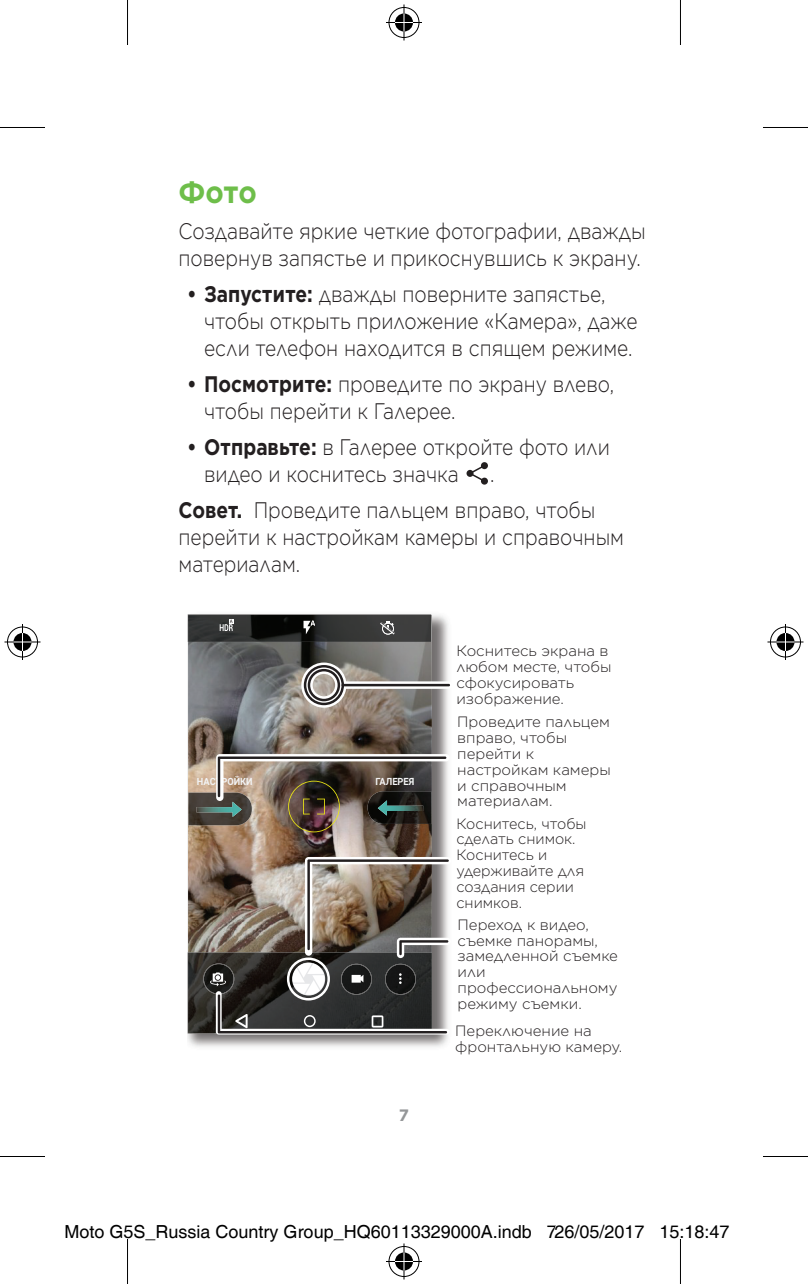
<style>
.page{position:relative;width:808px;height:1284px;background:#fff}
.page>*{position:absolute;margin:0;border:0;box-sizing:border-box;transform-origin:0 0}
.t1{font:700 30.6px "Gotham";color:#6ebe4a;scale:.9 1}
.t2{font:300 22.5px/27px "Gotham";color:#231f20;scale:.85 1}
.t3{font:18px "Helvetica";color:#000}
.t4{font:700 16.5px "Gotham";color:#949698}
.t5{font:300 15px/15.9px "Gotham";color:#231f20}
.t6{font:300 15px/15.9px "Gotham";color:#231f20;scale:.96 1}
.t7{font:700 9.9px "Roboto";color:#f2f3f4;scale:.93 1}
.s1{font-weight:700}
</style>
<div class="page">
<svg style="left:466px;top:462px;width:22px;height:23px"></svg>
<img style="left:187px;top:614px;width:261px;height:433px">
<img style="left:188px;top:615px;width:244px;height:337px">
<img style="left:188px;top:614px;width:243px;height:1px">
<img style="left:188px;top:615px;width:243px;height:27px">
<svg style="left:303px;top:621px;width:12px;height:13px"></svg>
<img style="left:394px;top:622px;width:1px;height:12px">
<svg style="left:380px;top:621px;width:14px;height:14px"></svg>
<svg style="left:220px;top:619px;width:13px;height:12px"></svg>
<img style="left:188px;top:952px;width:22px;height:81px">
<img style="left:203px;top:963px;width:7px;height:31px">
<img style="left:188px;top:793px;width:28px;height:32px">
<img style="left:196px;top:802px;width:20px;height:15px">
<svg style="left:339px;top:681px;width:113px;height:8px"></svg>
<svg style="left:301px;top:663px;width:45px;height:45px"></svg>
<hr style="left:341px;top:684px;width:109px;height:2px;background:#231f20">
<img style="left:216px;top:754px;width:232px;height:78px">
<svg style="left:210px;top:857px;width:239px;height:178px"></svg>
<hr style="left:0;top:127px;width:45px;height:1px;background:#000">
<hr style="left:763px;top:127px;width:45px;height:1px;background:#000">
<hr style="left:0;top:1156px;width:45px;height:1px;background:#000">
<hr style="left:763px;top:1156px;width:45px;height:1px;background:#000">
<hr style="left:127px;top:0;width:1px;height:45px;background:#000">
<hr style="left:127px;top:1239px;width:1px;height:45px;background:#000">
<hr style="left:680px;top:0;width:1px;height:45px;background:#000">
<hr style="left:680px;top:1239px;width:1px;height:45px;background:#000">
<div style="left:387px;top:6px;width:34px;height:33px;border:4px solid #fff;border-radius:50%"></div>
<hr style="left:386px;top:21px;width:36px;height:3px;background:#fff">
<svg style="left:402px;top:4px;width:4px;height:36px"></svg>
<div style="left:393px;top:12px;width:22px;height:21px;border:4px solid #fff;border-radius:50%"></div>
<div style="left:388px;top:7px;width:31px;height:31px;border:1px solid #000;border-radius:50%"></div>
<hr style="left:386px;top:22px;width:36px;height:1px;background:#000">
<hr style="left:403px;top:4px;width:1px;height:36px;background:#000">
<svg style="left:395px;top:13px;width:18px;height:18px"></svg>
<div style="left:387px;top:1245px;width:34px;height:33px;border:4px solid #fff;border-radius:50%"></div>
<hr style="left:386px;top:1260px;width:36px;height:3px;background:#fff">
<svg style="left:402px;top:1243px;width:4px;height:36px"></svg>
<div style="left:393px;top:1251px;width:22px;height:21px;border:4px solid #fff;border-radius:50%"></div>
<div style="left:388px;top:1246px;width:31px;height:31px;border:1px solid #000;border-radius:50%"></div>
<hr style="left:386px;top:1261px;width:36px;height:1px;background:#000">
<hr style="left:403px;top:1243px;width:1px;height:36px;background:#000">
<svg style="left:395px;top:1252px;width:18px;height:18px"></svg>
<div style="left:6px;top:625px;width:33px;height:34px;border:4px solid #fff;border-radius:50%"></div>
<svg style="left:4px;top:640px;width:36px;height:4px"></svg>
<hr style="left:21px;top:624px;width:3px;height:36px;background:#fff">
<div style="left:12px;top:631px;width:21px;height:22px;border:4px solid #fff;border-radius:50%"></div>
<div style="left:7px;top:627px;width:31px;height:30px;border:1px solid #000;border-radius:50%"></div>
<hr style="left:4px;top:641px;width:36px;height:1px;background:#000">
<hr style="left:22px;top:624px;width:1px;height:36px;background:#000">
<svg style="left:14px;top:633px;width:18px;height:18px"></svg>
<div style="left:768px;top:625px;width:34px;height:34px;border:4px solid #fff;border-radius:50%"></div>
<svg style="left:767px;top:640px;width:36px;height:4px"></svg>
<svg style="left:783px;top:625px;width:4px;height:34px"></svg>
<div style="left:774px;top:631px;width:22px;height:22px;border:4px solid #fff;border-radius:50%"></div>
<div style="left:770px;top:627px;width:31px;height:30px;border:1px solid #000;border-radius:50%"></div>
<hr style="left:767px;top:641px;width:36px;height:1px;background:#000">
<hr style="left:785px;top:624px;width:1px;height:36px;background:#000">
<svg style="left:776px;top:633px;width:18px;height:18px"></svg>
<h1 class="t1" style="left:179px;top:172px;width:88px">Фото</h1>
<p class="t2" style="left:179px;top:217px;width:551px">Создавайте яркие четкие фотографии, дважды повернув запястье и прикоснувшись к экрану.</p>
<p class="t2" style="left:204px;top:280px;width:511px;text-indent:-17px"><span class="s1">• Запустите:</span> дважды поверните запястье, чтобы открыть приложение «Камера», даже если телефон находится в спящем режиме.</p>
<p class="t2" style="left:204px;top:370px;width:484px;text-indent:-17px"><span class="s1">• Посмотрите:</span> проведите по экрану влево, чтобы перейти к Галерее.</p>
<p class="t2" style="left:204px;top:433px;width:479px;text-indent:-17px"><span class="s1">• Отправьте:</span> в Галерее откройте фото или видео и коснитесь значка</p>
<p class="t2" style="left:179px;top:455px;width:492px;line-height:36px;text-indent:311px">.<br><span class="s1">Совет.</span> Проведите пальцем вправо, чтобы</p>
<p class="t2" style="left:179px;top:523px;width:526px">перейти к настройкам камеры и справочным материалам.</p>
<p class="t7" style="left:197px;top:775px;width:61px">НАСТРОЙКИ</p>
<p class="t7" style="left:375px;top:775px;width:43px">ГАЛЕРЕЯ</p>
<p class="t4" style="left:399px;top:1104px;width:12px">7</p>
<p class="t5" style="left:456px;top:643px;width:157px">Коснитесь экрана в любом месте, чтобы сфокусировать изображение.</p>
<p class="t5" style="left:457px;top:714px;width:155px">Проведите пальцем вправо, чтобы перейти к настройкам камеры и справочным материалам.</p>
<p class="t6" style="left:456px;top:815px;width:137px">Коснитесь, чтобы сделать снимок.<br>Коснитесь и удерживайте для создания серии снимков.</p>
<p class="t5" style="left:457px;top:916px;width:162px">Переход к видео, съемке панорамы, замедленной съемке или профессиональному режиму съемки.</p>
<p class="t5" style="left:455px;top:1022px;width:169px">Переключение на фронтальную камеру.</p>
<p class="t3" style="left:64px;top:1221px;width:666px">Moto G5S_Russia Country Group_HQ60113329000A.indb 726/05/2017 15:18:47</p>
</div>
